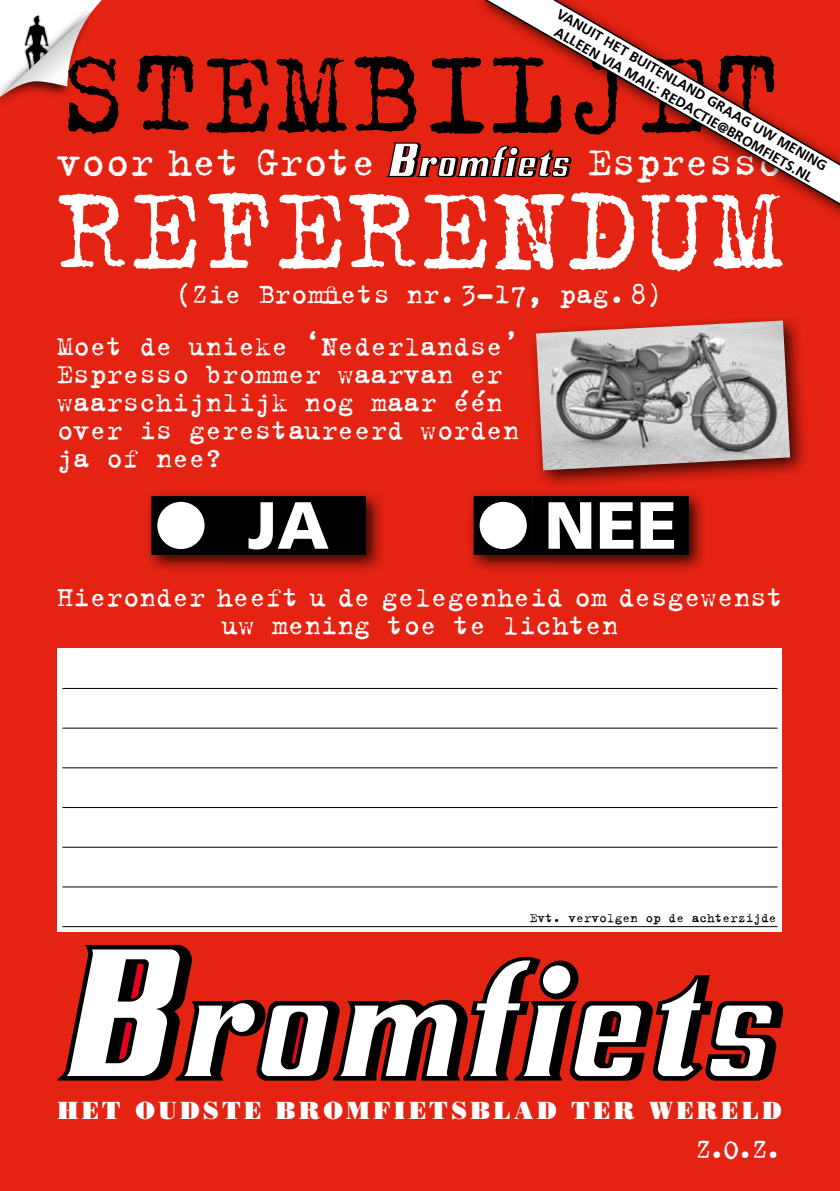
<style>
.page{position:relative;width:840px;height:1191px;background:#fff}
.page>*{position:absolute;margin:0;border:0;box-sizing:border-box;transform-origin:0 0}
.t1{font:130px "Trixie";letter-spacing:.01em;color:#000}
.t2{font:130px "Trixie";letter-spacing:.01em;color:#fff}
.t3{font:900 66.6px "Frutiger";color:#fff}
.t4{font:44px "Trixie";color:#fff}
.t5{font:30px/28px "Trixie";color:#fff}
.t6{font:24.8px "Bodoni Poster";letter-spacing:.15em;color:#fff;scale:.95 1}
.t7{font:700 14px/16.8px "Frutiger";color:#000;text-align:center}
.t8{font:14px "Trixie";color:#000}
</style>
<div class="page">
<div style="left:0;top:0;width:839px;height:1191px;background:#e42313"></div>
<svg style="left:57px;top:944px;width:725px;height:136px"></svg>
<svg style="left:0;top:0;width:102px;height:97px"></svg>
<div style="left:144px;top:489px;width:240px;height:85px;background:#000;opacity:.75"></div>
<div style="left:152px;top:497px;width:57px;height:57px;background:#000"></div>
<div style="left:151px;top:496px;width:59px;height:59px;border:2px solid #000"></div>
<div style="left:157px;top:502px;width:47px;height:47px;background:#fff;border-radius:50%"></div>
<div style="left:210px;top:496px;width:156px;height:59px;background:#000"></div>
<div style="left:466px;top:489px;width:240px;height:85px;background:#000;opacity:.75"></div>
<div style="left:474px;top:497px;width:57px;height:57px;background:#000"></div>
<div style="left:473px;top:496px;width:59px;height:59px;border:2px solid #000"></div>
<div style="left:479px;top:502px;width:47px;height:47px;background:#fff;border-radius:50%"></div>
<div style="left:532px;top:496px;width:156px;height:59px;background:#000"></div>
<svg style="left:386px;top:142px;width:89px;height:35px"></svg>
<div style="left:58px;top:648px;width:723px;height:284px;background:#fff"></div>
<hr style="left:62px;top:688px;width:715px;height:1px;background:#000">
<hr style="left:62px;top:728px;width:715px;height:1px;background:#000">
<hr style="left:62px;top:767px;width:715px;height:1px;background:#000">
<hr style="left:62px;top:807px;width:715px;height:1px;background:#000">
<hr style="left:62px;top:847px;width:715px;height:1px;background:#000">
<hr style="left:62px;top:886px;width:715px;height:1px;background:#000">
<hr style="left:62px;top:926px;width:715px;height:1px;background:#000">
<div style="left:528px;top:313px;width:280px;height:177px;background:#000;opacity:.75"></div>
<img style="left:535px;top:320px;width:254px;height:150px">
<svg style="left:479px;top:0;width:360px;height:216px"></svg>
<p class="t7" style="left:562px;top:5px;width:311px;rotate:30deg">VANUIT HET BUITENLAND GRAAG UW MENING<br>ALLEEN VIA MAIL: REDACTIE@BROMFIETS.NL</p>
<h1 class="t1" style="left:57px;top:8px;width:726px">STEMBILJET</h1>
<h3 class="t4" style="left:57px;top:133px;width:320px">voor het Grote</h3>
<h3 class="t4" style="left:587px;top:133px;width:195px">Espresso</h3>
<h1 class="t2" style="left:57px;top:144px;width:726px">REFERENDUM</h1>
<p class="t5" style="left:57px;top:268px;width:607px;line-height:52px;text-indent:118px">(Zie Bromfiets nr. 3-17, pag. 8)<br>Moet de unieke ‘Nederlandse’</p>
<p class="t5" style="left:57px;top:360px;width:464px">Espresso brommer waarvan er waarschijnlijk nog maar één over is gerestaureerd worden ja of nee?</p>
<h2 class="t3" style="left:247px;top:485px;width:83px">JA</h2>
<h2 class="t3" style="left:543px;top:485px;width:135px">NEE</h2>
<p class="t5" style="left:57px;top:582px;width:727px;text-align:center">Hieronder heeft u de gelegenheid om desgewenst uw mening toe te lichten</p>
<p class="t8" style="left:529px;top:908px;width:248px">Evt. vervolgen op de achterzijde</p>
<p class="t6" style="left:57px;top:1095px;width:763px">HET OUDSTE BROMFIETSBLAD TER WERELD</p>
<p class="t5" style="left:694px;top:1133px;width:88px">Z.O.Z.</p>
</div>
